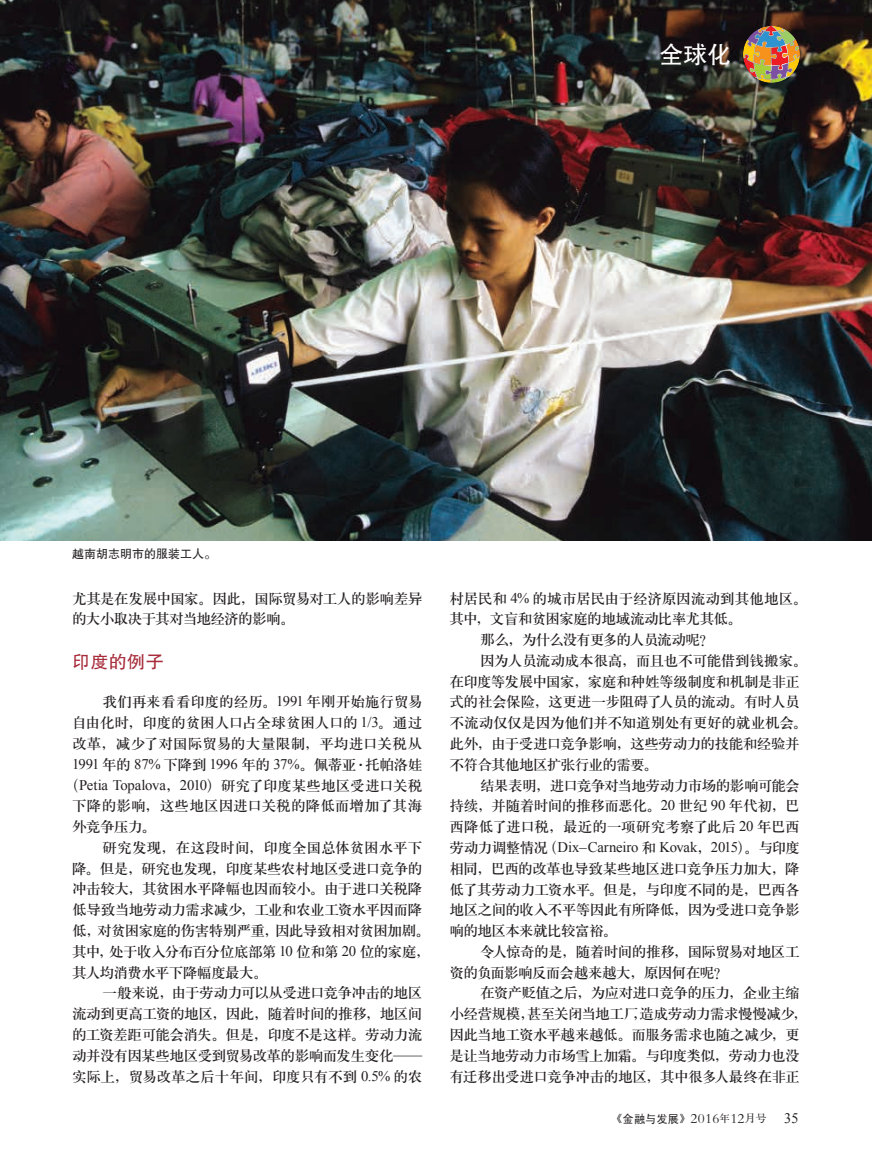
<style>
.page{position:relative;width:872px;height:1170px;background:#fff}
.page>*{position:absolute;margin:0;border:0;box-sizing:border-box;transform-origin:0 0}
.t1{font:24px "FZHTJW GB1 0";color:#fff}
.t2{font:17.7px "FZHTJW GB1 0";letter-spacing:.02em;color:#a72b3a}
.t3{font:14.7px/20.7px "H Ya 3 gj";letter-spacing:-.04em;color:#231f20}
.t4{font:14.7px "H Ya 3 gj";letter-spacing:-.02em;color:#231f20}
.t5{font:14.7px "H Ya 3 gj";letter-spacing:-.005em;color:#231f20}
.t6{font:14.7px "Times New Roman";letter-spacing:-.015em;color:#231f20}
.t7{font:14.7px "H Ya 3 gj";letter-spacing:-.015em;color:#231f20}
.t8{font:14.7px "H Ya 3 gj";letter-spacing:-.01em;color:#231f20}
.t9{font:14.7px "H Ya 3 gj";color:#231f20}
.t10{font:14.7px "H Ya 3 gj";letter-spacing:-.06em;color:#231f20}
.t11{font:14.7px "H Ya 3 gj";letter-spacing:-.075em;color:#231f20}
.t12{font:14.25px "FZBSJW GB1 0";letter-spacing:.02em;color:#231f20}
.t13{font:12px "FZHTJW GB1 0";color:#231f20}
.s1{font-family:"Times New Roman"}
.s2{font-family:"FZKTJW GB1 0"}
.s3{font-family:"H Ya 3 gj"}
.s4{font-family:"FZHTJW GB1 0";font-size:10.05px}
.s5{font-family:"Sim Hei";font-size:11.55px}
.s6{font-family:"FZS3 JW GB1 0";font-size:10.2px}
.s7{font-family:"FZS3 JW GB1 0";font-size:10.65px}
.s8{font-family:"Times New Roman";font-size:14.55px}
</style>
<div class="page">
<img style="left:0;top:0;width:872px;height:540px">
<img style="left:743px;top:26px;width:57px;height:57px">
<h1 class="t1" style="left:659px;top:41px;width:73px">全球化</h1>
<p class="t13" style="left:72px;top:547px;width:145px">越南胡志明市的服装工人。</p>
<p class="t3" style="left:72px;top:587px;width:352px">尤其是在发展中国家。因此，国际贸易对工人的影响差异的大小取决于其对当地经济的影响。</p>
<p class="t2" style="left:72px;top:652px;width:93px">印度的例子</p>
<p class="t8" style="left:103px;top:694px;width:321px">我们再来看看印度的经历。<span class="s1">1991</span> 年刚开始施行贸易</p>
<p class="t4" style="left:72px;top:715px;width:352px">自由化时，印度的贫困人口占全球贫困人口的 <span class="s1">1/3</span>。通过</p>
<p class="t9" style="left:72px;top:736px;width:352px">改革，减少了对国际贸易的大量限制，平均进口关税从</p>
<p class="t3" style="left:72px;top:754px;width:352px"><span class="s1">1991</span> 年的 <span class="s1">87%</span> 下降到 <span class="s1">1996</span> 年的 <span class="s1">37%</span>。佩蒂亚<span class="s2">·</span>托帕洛娃</p>
<p class="t4" style="left:65px;top:777px;width:359px">（<span class="s1">Petia Topalova</span>，<span class="s1">2010</span>）研究了印度某些地区受进口关税</p>
<p class="t5" style="left:72px;top:798px;width:352px">下降的影响，这些地区因进口关税的降低而增加了其海</p>
<p class="t3" style="left:72px;top:816px;width:85px">外竞争压力。</p>
<p class="t5" style="left:103px;top:840px;width:321px">研究发现，在这段时间，印度全国总体贫困水平下</p>
<p class="t3" style="left:72px;top:857px;width:352px">降。但是，研究也发现，印度某些农村地区受进口竞争的</p>
<p class="t3" style="left:72px;top:878px;width:352px">冲击较大，其贫困水平降幅也因而较小。由于进口关税降</p>
<p class="t3" style="left:72px;top:899px;width:352px">低导致当地劳动力需求减少，工业和农业工资水平因而降</p>
<p class="t3" style="left:72px;top:920px;width:359px">低，对贫困家庭的伤害特别严重，因此导致相对贫困加剧。</p>
<p class="t3" style="left:72px;top:940px;width:359px">其中，处于收入分布百分位底部第 <span class="s1">10</span> 位和第 <span class="s1">20</span> 位的家庭，</p>
<p class="t3" style="left:72px;top:961px;width:197px">其人均消费水平下降幅度最大。</p>
<p class="t3" style="left:103px;top:982px;width:321px">一般来说，由于劳动力可以从受进口竞争冲击的地区</p>
<p class="t3" style="left:72px;top:1003px;width:352px">流动到更高工资的地区，因此，随着时间的推移，地区间</p>
<p class="t3" style="left:72px;top:1024px;width:352px">的工资差距可能会消失。但是，印度不是这样。劳动力流</p>
<p class="t3" style="left:72px;top:1044px;width:352px">动并没有因某些地区受到贸易改革的影响而发生变化<span class="s2">—</span></p>
<p class="t3" style="left:72px;top:1065px;width:352px">实际上，贸易改革之后十年间，印度只有不到 <span class="s1">0.5%</span> 的农</p>
<p class="t7" style="left:449px;top:590px;width:359px">村居民和 <span class="s1">4%</span> 的城市居民由于经济原因流动到其他地区。</p>
<p class="t3" style="left:449px;top:608px;width:294px">其中，文盲和贫困家庭的地域流动比率尤其低。</p>
<p class="t11" style="left:480px;top:632px;width:235px">那么，为什么没有更多的人员流动呢？</p>
<p class="t3" style="left:480px;top:650px;width:329px">因为人员流动成本很高，而且也不可能借到钱搬家。</p>
<p class="t3" style="left:449px;top:671px;width:352px">在印度等发展中国家，家庭和种姓等级制度和机制是非正</p>
<p class="t3" style="left:449px;top:691px;width:352px">式的社会保险，这更进一步阻碍了人员的流动。有时人员</p>
<p class="t4" style="left:449px;top:715px;width:359px">不流动仅仅是因为他们并不知道别处有更好的就业机会。</p>
<p class="t3" style="left:449px;top:733px;width:352px">此外，由于受进口竞争影响，这些劳动力的技能和经验并</p>
<p class="t3" style="left:449px;top:754px;width:210px">不符合其他地区扩张行业的需要。</p>
<p class="t10" style="left:480px;top:777px;width:321px">结果表明，进口竞争对当地劳动力市场的影响可能会</p>
<p class="t3" style="left:449px;top:795px;width:352px">持续，并随着时间的推移而恶化。<span class="s1">20</span> 世纪 <span class="s1">90</span> 年代初，巴</p>
<p class="t4" style="left:449px;top:819px;width:352px">西降低了进口税，最近的一项研究考察了此后 <span class="s1">20</span> 年巴西</p>
<p class="t6" style="left:449px;top:837px;width:352px"><span class="s3">劳动力调整情况（</span>Dix<span class="s2">-</span>Carneiro <span class="s3">和</span> Kovak<span class="s3">，</span>2015<span class="s3">）。与印度</span></p>
<p class="t3" style="left:449px;top:857px;width:352px;text-align:justify">相同，巴西的改革也导致某些地区进口竞争压力加大，降低了其劳动力工资水平。但是，与印度不同的是，巴西各地区之间的收入不平等因此有所降低，因为受进口竞争影响的地区本来就比较富裕。</p>
<p class="t3" style="left:449px;top:941px;width:352px;text-indent:31px">令人惊奇的是，随着时间的推移，国际贸易对地区工资的负面影响反而会越来越大，原因何在呢？</p>
<p class="t3" style="left:449px;top:982px;width:359px;text-indent:31px">在资产贬值之后，为应对进口竞争的压力，企业主缩小经营规模，甚至关闭当地工厂，造成劳动力需求慢慢减少，因此当地工资水平越来越低。而服务需求也随之减少，更是让当地劳动力市场雪上加霜。与印度类似，劳动力也没有迁移出受进口竞争冲击的地区，其中很多人最终在非正</p>
<p class="t12" style="left:613px;top:1110px;width:187px"><span class="s4">《</span><span class="s5">金融与发展</span><span class="s4">》</span> 2016<span class="s6">年</span>12<span class="s7">月号</span> <span class="s8">35</span></p>
</div>
